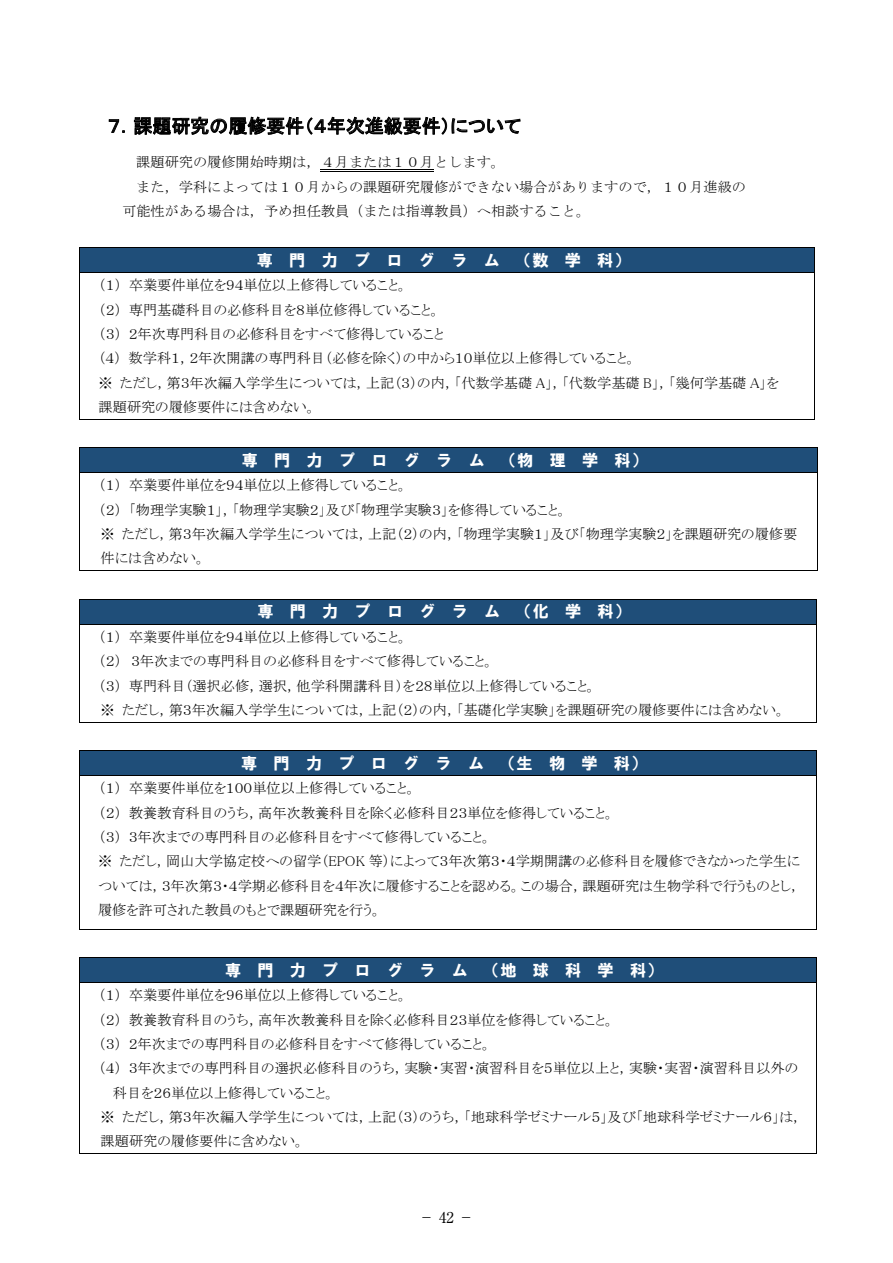
<style>
.page{position:relative;width:893px;height:1263px;background:#fff}
.page>*{position:absolute;margin:0;border:0;box-sizing:border-box;transform-origin:0 0}
.t1{font:18.9px "MS P Gothic";letter-spacing:.005em;color:#000}
.t2{font:16.2px "HGS Soei Kakugothic UB";letter-spacing:1em;color:#fff}
.t3{font:14.85px "Ryumin Pro";color:#000}
.t4{font:14.25px/24.3px "MS P Mincho";color:#000}
.t5{font:14.1px "MS Mincho";letter-spacing:.005em;color:#000}
</style>
<div class="page">
<svg style="left:109px;top:119px;width:16px;height:14px"></svg>
<svg style="left:134px;top:117px;width:387px;height:18px"></svg>
<hr style="left:321px;top:169px;width:113px;height:1px;background:#000">
<hr style="left:321px;top:171px;width:113px;height:1px;background:#000">
<div style="left:86px;top:248px;width:722px;height:24px;background:#1f4e79"></div>
<hr style="left:79px;top:247px;width:736px;height:1px;background:#000">
<svg style="left:79px;top:248px;width:1px;height:24px"></svg>
<hr style="left:79px;top:272px;width:736px;height:1px;background:#000">
<hr style="left:79px;top:273px;width:1px;height:146px;background:#000">
<hr style="left:79px;top:419px;width:736px;height:1px;background:#000">
<hr style="left:815px;top:273px;width:1px;height:146px;background:#000">
<div style="left:86px;top:448px;width:724px;height:24px;background:#1f4e79"></div>
<hr style="left:79px;top:447px;width:738px;height:1px;background:#000">
<svg style="left:79px;top:448px;width:1px;height:24px"></svg>
<hr style="left:79px;top:472px;width:738px;height:1px;background:#000">
<svg style="left:817px;top:447px;width:1px;height:26px"></svg>
<hr style="left:79px;top:473px;width:1px;height:97px;background:#000">
<hr style="left:79px;top:570px;width:738px;height:1px;background:#000">
<hr style="left:817px;top:473px;width:1px;height:97px;background:#000">
<div style="left:86px;top:599px;width:723px;height:25px;background:#1f4e79"></div>
<hr style="left:79px;top:599px;width:737px;height:1px;background:#000">
<svg style="left:79px;top:600px;width:1px;height:24px"></svg>
<hr style="left:79px;top:624px;width:737px;height:1px;background:#000">
<svg style="left:816px;top:599px;width:1px;height:25px"></svg>
<hr style="left:79px;top:624px;width:1px;height:98px;background:#000">
<hr style="left:79px;top:722px;width:737px;height:1px;background:#000">
<hr style="left:816px;top:624px;width:1px;height:98px;background:#000">
<div style="left:86px;top:751px;width:723px;height:24px;background:#1f4e79"></div>
<hr style="left:79px;top:750px;width:737px;height:1px;background:#000">
<svg style="left:79px;top:751px;width:1px;height:24px"></svg>
<hr style="left:79px;top:775px;width:737px;height:1px;background:#000">
<svg style="left:816px;top:750px;width:1px;height:26px"></svg>
<hr style="left:79px;top:776px;width:1px;height:153px;background:#000">
<hr style="left:79px;top:929px;width:737px;height:1px;background:#000">
<hr style="left:816px;top:776px;width:1px;height:153px;background:#000">
<div style="left:86px;top:958px;width:723px;height:24px;background:#1f4e79"></div>
<hr style="left:79px;top:957px;width:737px;height:1px;background:#000">
<svg style="left:79px;top:958px;width:1px;height:24px"></svg>
<hr style="left:79px;top:982px;width:737px;height:1px;background:#000">
<svg style="left:816px;top:957px;width:1px;height:26px"></svg>
<hr style="left:79px;top:983px;width:1px;height:170px;background:#000">
<hr style="left:79px;top:1153px;width:737px;height:1px;background:#000">
<hr style="left:816px;top:983px;width:1px;height:170px;background:#000">
<h1 class="t1" style="left:108px;top:116px;width:415px">７．課題研究の履修要件（４年次進級要件）について</h1>
<p class="t5" style="left:136px;top:155px;width:370px">課題研究の履修開始時期は，４月または１０月とします。</p>
<p class="t5" style="left:136px;top:180px;width:611px">また，学科によっては１０月からの課題研究履修ができない場合がありますので，１０月進級の</p>
<p class="t5" style="left:122px;top:204px;width:470px">可能性がある場合は，予め担任教員（または指導教員）へ相談すること。</p>
<p class="t2" style="left:257px;top:252px;width:374px">専門力プログラム（数学科）</p>
<p class="t4" style="left:99px;top:273px;width:682px">（１）卒業要件単位を９４単位以上修得していること。<br>（２）専門基礎科目の必修科目を８単位修得していること。<br>（３）２年次専門科目の必修科目をすべて修得していること<br>（４）数学科１，２年次開講の専門科目（必修を除く）の中から１０単位以上修得していること。<br>※ ただし，第３年次編入学学生については，上記（３）の内，「代数学基礎 A」，「代数学基礎 B」，「幾何学基礎 A」を課題研究の履修要件には含めない。</p>
<p class="t2" style="left:242px;top:452px;width:407px">専門力プログラム（物理学科）</p>
<p class="t4" style="left:99px;top:473px;width:700px">（１）卒業要件単位を９４単位以上修得していること。<br>（２）「物理学実験１」，「物理学実験２」及び「物理学実験３」を修得していること。<br>※ ただし，第３年次編入学学生については，上記（２）の内，「物理学実験１」及び「物理学実験２」を課題研究の履修要件には含めない。</p>
<p class="t2" style="left:257px;top:603px;width:374px">専門力プログラム（化学科）</p>
<p class="t4" style="left:99px;top:625px;width:688px">（１）卒業要件単位を９４単位以上修得していること。<br>（２） ３年次までの専門科目の必修科目をすべて修得していること。<br>（３）専門科目（選択必修，選択，他学科開講科目）を２８単位以上修得していること。<br>※ ただし，第３年次編入学学生については，上記（２）の内，「基礎化学実験」を課題研究の履修要件には含めない。</p>
<p class="t2" style="left:241px;top:755px;width:407px">専門力プログラム（生物学科）</p>
<p class="t4" style="left:98px;top:776px;width:704px">（１）卒業要件単位を１００単位以上修得していること。<br>（２）教養教育科目のうち，高年次教養科目を除く必修科目２３単位を修得していること。<br>（３）３年次までの専門科目の必修科目をすべて修得していること。<br>※ ただし，岡山大学協定校への留学（EPOK 等）によって３年次第３・４学期開講の必修科目を履修できなかった学生については，３年次第３・４学期必修科目を４年次に履修することを認める。この場合，課題研究は生物学科で行うものとし，履修を許可された教員のもとで課題研究を行う。</p>
<p class="t2" style="left:225px;top:962px;width:439px">専門力プログラム（地球科学科）</p>
<p class="t4" style="left:99px;top:983px;width:310px">（１）卒業要件単位を９６単位以上修得していること。</p>
<p class="t4" style="left:99px;top:1007px;width:517px">（２）教養教育科目のうち，高年次教養科目を除く必修科目２３単位を修得していること。</p>
<p class="t4" style="left:99px;top:1032px;width:395px">（３）２年次までの専門科目の必修科目をすべて修得していること。</p>
<p class="t4" style="left:99px;top:1056px;width:701px">（４）３年次までの専門科目の選択必修科目のうち，実験・実習・演習科目を５単位以上と，実験・実習・演習科目以外の</p>
<p class="t4" style="left:113px;top:1080px;width:223px">科目を２６単位以上修得していること。</p>
<p class="t4" style="left:101px;top:1105px;width:703px">※ ただし，第３年次編入学学生については，上記（３）のうち，「地球科学ゼミナール５」及び「地球科学ゼミナール６」は，</p>
<p class="t4" style="left:101px;top:1129px;width:205px">課題研究の履修要件に含めない。</p>
<p class="t3" style="left:419px;top:1206px;width:56px">− 42 −</p>
</div>
